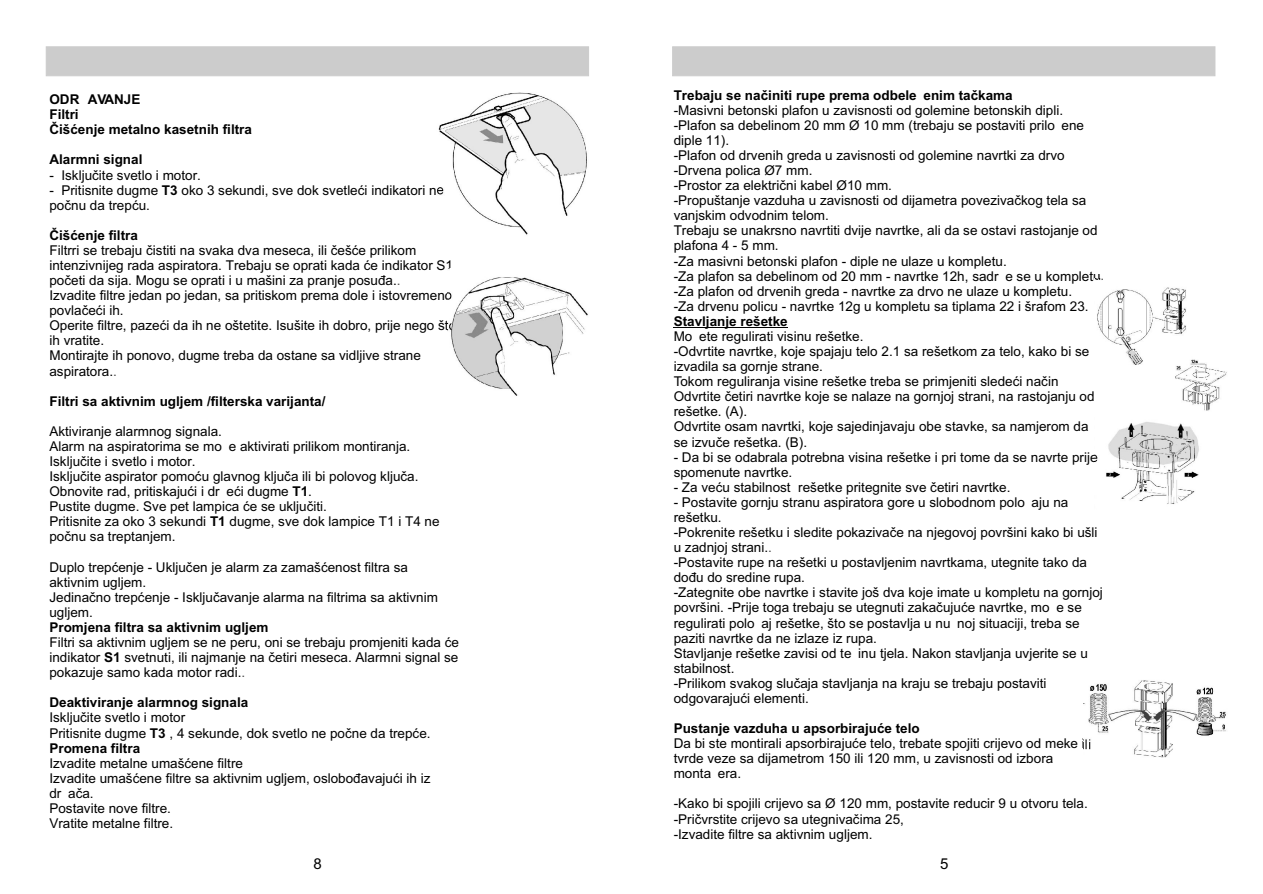
<style>
.page{position:relative;width:1263px;height:894px;background:#fff}
.page>*{position:absolute;margin:0;border:0;box-sizing:border-box;transform-origin:0 0}
.t1{font:15px "Arial CE";color:#000}
.t2{font:13.5px/15.1px "Arial CE";color:#000}
.t3{font:700 13.5px/15.1px "Arial CE";color:#000}
.s1{font-weight:700}
.s2{color:#4d4d4d}
.s3{font-family:"Arial"}
</style>
<div class="page">
<div style="left:672px;top:47px;width:543px;height:29px;background:#ccc"></div>
<hr style="left:674px;top:327px;width:114px;height:1px;background:#000">
<img style="left:1094px;top:279px;width:133px;height:225px">
<img style="left:1084px;top:680px;width:142px;height:78px">
<div style="left:46px;top:47px;width:543px;height:29px;background:#ccc"></div>
<img style="left:447px;top:277px;width:141px;height:119px">
<img style="left:437px;top:92px;width:150px;height:143px">
<p class="t3" style="left:49px;top:93px;width:204px">ODRŽAVANJE<br>Filtri<br>Èišæenje metalno kasetnih filtra</p>
<p class="t3" style="left:49px;top:153px;width:95px">Alarmni signal</p>
<p class="t2" style="left:49px;top:168px;width:153px">- Iskljuèite svetlo i motor.</p>
<p class="t2" style="left:49px;top:184px;width:396px">- Pritisnite dugme <span class="s1">T3</span> oko 3 sekundi, sve dok svetleæi indikatori ne poènu da trepæu.</p>
<p class="t3" style="left:49px;top:229px;width:90px">Èišæenje filtra</p>
<p class="t2" style="left:49px;top:244px;width:408px">Filtrri se trebaju èistiti na svaka dva meseca, ili èešæe prilikom intenzivnijeg rada aspiratora. Trebaju se oprati kada æe indikator S1 poèeti da sija. Mogu se oprati i u mašini za pranje posuða.<span class="s2">.<br></span>Izvadite filtre jedan po jedan, sa pritiskom prema dole i istovremeno povlaèeæi ih.<br>Operite filtre, pazeæi da ih ne oštetite. Isušite ih dobro, prije nego što ih vratite.<br>Montirajte ih ponovo, dugme treba da ostane sa vidljive strane aspiratora.<span class="s2">.</span></p>
<p class="t3" style="left:49px;top:395px;width:278px">Filtri sa aktivnim ugljem /filterska varijanta/</p>
<p class="t2" style="left:49px;top:425px;width:392px">Aktiviranje alarmnog signala.<br>Alarm na aspiratorima se može aktivirati prilikom montiranja.<br>Iskljuèite i svetlo i motor.<br>Iskljuèite aspirator pomoæu glavnog kljuèa ili bi polovog kljuèa.<br>Obnovite rad, pritiskajuæi i držeæi dugme <span class="s1">T1</span>.<br>Pustite dugme. Sve pet lampica æe se ukljuèiti.<br>Pritisnite za oko 3 sekundi <span class="s1">T1</span> dugme, sve dok lampice T1 i T4 ne poènu sa treptanjem.</p>
<p class="t2" style="left:49px;top:561px;width:390px">Duplo trepæenje - Ukljuèen je alarm za zamašæenost filtra sa aktivnim ugljem.<br>Jedinaèno trepæenje - Iskljuèavanje alarma na filtrima sa aktivnim ugljem.</p>
<p class="t3" style="left:49px;top:621px;width:221px">Promjena filtra sa aktivnim ugljem</p>
<p class="t2" style="left:49px;top:636px;width:411px;text-align:justify">Filtri sa aktivnim ugljem se ne peru, oni se trebaju promjeniti kada æe indikator <span class="s1">S1</span> svetnuti, ili najmanje na èetiri meseca. Alarmni signal se pokazuje samo kada motor radi.<span class="s2">.</span></p>
<p class="t3" style="left:49px;top:696px;width:200px">Deaktiviranje alarmnog signala</p>
<p class="t2" style="left:49px;top:711px;width:383px">Iskljuèite svetlo i motor<br>Pritisnite dugme <span class="s1">T3</span> , 4 sekunde, dok svetlo ne poène da trepæe.<br><span class="s1">Promena filtra</span></p>
<p class="t2" style="left:49px;top:757px;width:383px">Izvadite metalne umašæene filtre<br>Izvadite umašæene filtre sa aktivnim ugljem, osloboðavajuæi ih iz držaèa.<br>Postavite nove filtre.<br>Vratite metalne filtre.</p>
<p class="t1" style="left:314px;top:858px;width:10px">8</p>
<p class="t3" style="left:674px;top:89px;width:341px">Trebaju se naèiniti rupe prema odbeleženim taèkama</p>
<p class="t2" style="left:674px;top:104px;width:432px">-Masivni betonski plafon u zavisnosti od golemine betonskih dipli. -Plafon sa debelinom 20 mm <span class="s3">Ø</span> 10 mm (trebaju se postaviti priložene diple 11).<br>-Plafon od drvenih greda u zavisnosti od golemine navrtki za drvo -Drvena polica <span class="s3">Ø</span>7 mm.<br>-Prostor za elektrièni kabel <span class="s3">Ø</span>10 mm.<br>-Propuštanje vazduha u zavisnosti od dijametra povezivaèkog tela sa vanjskim odvodnim telom.<br>Trebaju se unakrsno navrtiti dvije navrtke, ali da se ostavi rastojanje od plafona 4 - 5 mm.<br>-Za masivni betonski plafon - diple ne ulaze u kompletu.<br>-Za plafon sa debelinom od 20 mm - navrtke 12h, sadrže se u kompletu. -Za plafon od drvenih greda - navrtke za drvo ne ulaze u kompletu.<br>-Za drvenu policu - navrtke 12g u kompletu sa tiplama 22 i šrafom 23.</p>
<p class="t3" style="left:674px;top:315px;width:116px">Stavljanje rešetke</p>
<p class="t2" style="left:674px;top:330px;width:422px">Možete regulirati visinu rešetke.<br>-Odvrtite navrtke, koje spajaju telo 2.1 sa rešetkom za telo, kako bi se izvadila sa gornje strane.<br>Tokom reguliranja visine rešetke treba se primjeniti sledeæi naèin Odvrtite èetiri navrtke koje se nalaze na gornjoj strani, na rastojanju od rešetke. (A).<br>Odvrtite osam navrtki, koje sajedinjavaju obe stavke, sa namjerom da se izvuèe rešetka. (B).</p>
<p class="t2" style="left:674px;top:451px;width:425px">- Da bi se odabrala potrebna visina rešetke i pri tome da se navrte prije spomenute navrtke.</p>
<p class="t2" style="left:674px;top:481px;width:338px">- Za veæu stabilnost rešetke pritegnite sve èetiri navrtke.</p>
<p class="t2" style="left:674px;top:496px;width:431px">- Postavite gornju stranu aspiratora gore u slobodnom položaju na rešetku.<br>-Pokrenite rešetku i sledite pokazivaèe na njegovoj površini kako bi ušli u zadnjoj strani.<span class="s2">.<br></span>-Postavite rupe na rešetki u postavljenim navrtkama, utegnite tako da doðu do sredine rupa.<br>-Zategnite obe navrtke i stavite još dva koje imate u kompletu na gornjoj površini. -Prije toga trebaju se utegnuti zakaèujuæe navrtke, može se regulirati položaj rešetke, što se postavlja u nužnoj situaciji, treba se paziti navrtke da ne izlaze iz rupa.<br>Stavljanje rešetke zavisi od težinu tjela. Nakon stavljanja uvjerite se u stabilnost.<br>-Prilikom svakog sluèaja stavljanja na kraju se trebaju postaviti odgovarajuæi elementi.</p>
<p class="t3" style="left:674px;top:722px;width:248px">Pustanje vazduha u apsorbirajuæe telo</p>
<p class="t2" style="left:674px;top:737px;width:419px">Da bi ste montirali apsorbirajuæe telo, trebate spojiti crijevo od meke ili tvrde veze sa dijametrom 150 ili 120 mm, u zavisnosti od izbora montažera.</p>
<p class="t2" style="left:674px;top:797px;width:416px">-Kako bi spojili crijevo sa <span class="s3">Ø</span> 120 mm, postavite reducir 9 u otvoru tela. -Prièvrstite crijevo sa utegnivaèima 25,<br>-Izvadite filtre sa aktivnim ugljem.</p>
<p class="t1" style="left:940px;top:858px;width:10px">5</p>
</div>
